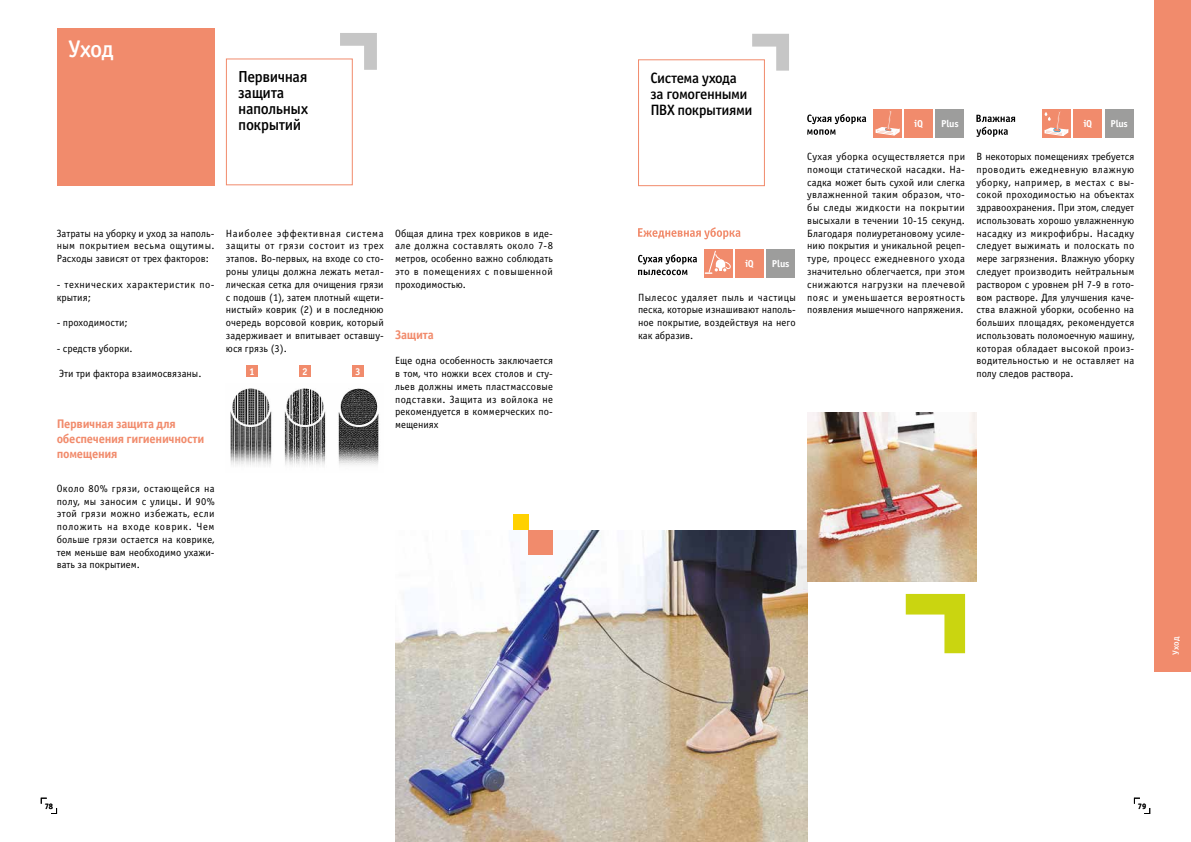
<style>
.page{position:relative;width:1191px;height:842px;background:#fff}
.page>*{position:absolute;margin:0;border:0;box-sizing:border-box;transform-origin:0 0}
.t1{font:24px "Officina Sans Medium ITC";color:#fff}
.t2{font:16px/16px "Officina Sans Medium ITC";letter-spacing:-.03em;color:#000}
.t3{font:15px/16px "Officina Sans Medium ITC";letter-spacing:-.03em;color:#000}
.t4{font:12.5px/15px "Officina Sans Bold ITC";letter-spacing:-.02em;color:#f18b6c}
.t5{font:10.5px/12.8px "Officina Sans Book ITC";letter-spacing:.005em;color:#000;text-align:justify}
.t6{font:10.5px/12.8px "Officina Sans Book ITC";letter-spacing:.045em;color:#000}
.t7{font:10px "Officina Sans Bold ITC";letter-spacing:-.02em;color:#fff}
.t8{font:9px "Officina Sans Medium ITC";color:#fff}
.t9{font:8px "Officina Sans Medium ITC";color:#000}
</style>
<div class="page">
<svg style="left:41px;top:798px;width:16px;height:16px"></svg>
<svg style="left:1134px;top:798px;width:16px;height:16px"></svg>
<div style="left:57px;top:28px;width:157px;height:158px;background:#f18b6c"></div>
<div style="left:226px;top:58px;width:127px;height:127px;border:1px solid #f18b6c"></div>
<svg style="left:340px;top:33px;width:37px;height:37px"></svg>
<div style="left:638px;top:59px;width:127px;height:127px;border:1px solid #f18b6c"></div>
<svg style="left:752px;top:34px;width:37px;height:37px"></svg>
<svg style="left:638px;top:227px;width:102px;height:12px"></svg>
<svg style="left:638px;top:254px;width:59px;height:10px"></svg>
<svg style="left:638px;top:270px;width:49px;height:5px"></svg>
<div style="left:704px;top:249px;width:28px;height:29px;background:#f18b6c"></div>
<svg style="left:704px;top:250px;width:27px;height:24px"></svg>
<div style="left:735px;top:249px;width:28px;height:29px;background:#f18b6c"></div>
<div style="left:766px;top:249px;width:29px;height:29px;background:#9d9d9c"></div>
<div style="left:246px;top:366px;width:11px;height:11px;background:#f18b6c"></div>
<div style="left:299px;top:366px;width:11px;height:11px;background:#f18b6c"></div>
<div style="left:352px;top:366px;width:11px;height:11px;background:#f18b6c"></div>
<img style="left:230px;top:388px;width:149px;height:78px">
<svg style="left:807px;top:114px;width:59px;height:21px"></svg>
<div style="left:873px;top:109px;width:28px;height:29px;background:#f18b6c"></div>
<svg style="left:875px;top:111px;width:24px;height:24px"></svg>
<div style="left:904px;top:109px;width:28px;height:29px;background:#f18b6c"></div>
<div style="left:935px;top:109px;width:29px;height:29px;background:#9d9d9c"></div>
<svg style="left:976px;top:115px;width:39px;height:22px"></svg>
<div style="left:1042px;top:109px;width:28px;height:29px;background:#f18b6c"></div>
<svg style="left:1044px;top:111px;width:24px;height:25px"></svg>
<div style="left:1073px;top:109px;width:29px;height:29px;background:#f18b6c"></div>
<div style="left:1105px;top:109px;width:28px;height:29px;background:#9d9d9c"></div>
<img style="left:395px;top:530px;width:412px;height:312px">
<img style="left:807px;top:412px;width:169px;height:169px">
<svg style="left:905px;top:594px;width:60px;height:59px"></svg>
<div style="left:529px;top:530px;width:24px;height:24px;background:#f18b6c"></div>
<div style="left:513px;top:514px;width:16px;height:16px;background:#ffd100"></div>
<div style="left:1154px;top:0;width:37px;height:671px;background:#f18b6c"></div>
<h1 class="t1" style="left:68px;top:35px;width:47px">Уход</h1>
<h2 class="t2" style="left:238px;top:69px;width:71px">Первичная защита напольных покрытий</h2>
<h3 class="t3" style="left:650px;top:70px;width:104px">Система ухода за гомогенными<br>ПВХ покрытиями</h3>
<p class="t5" style="left:57px;top:227px;width:159px">Затраты на уборку и уход за наполь&shy;ным покрытием весьма ощутимы.<br>Расходы зависят от трех факторов:</p>
<p class="t6" style="left:57px;top:278px;width:159px">- технических характеристик по&shy;крытия;</p>
<p class="t5" style="left:57px;top:316px;width:73px">- проходимости;</p>
<p class="t5" style="left:57px;top:342px;width:77px">- средств уборки.</p>
<p class="t5" style="left:59px;top:367px;width:144px">Эти три фактора взаимосвязаны.</p>
<p class="t4" style="left:57px;top:416px;width:149px">Первичная защита для обеспечения гигиеничности помещения</p>
<p class="t5" style="left:57px;top:482px;width:159px">Около 80% грязи, остающейся на полу, мы заносим с улицы. И 90% этой грязи можно избежать, если положить на входе коврик. Чем больше грязи остается на коврике, тем меньше вам необходимо ухажи&shy;вать за покрытием.</p>
<p class="t5" style="left:226px;top:227px;width:159px">Наиболее эффективная система защиты от грязи состоит из трех этапов. Во-первых, на входе со сто&shy;роны улицы должна лежать метал&shy;лическая сетка для очищения грязи с подошв (1), затем плотный «щети&shy;нистый» коврик (2) и в последнюю очередь ворсовой коврик, который задерживает и впитывает оставшу&shy;юся грязь (3).</p>
<p class="t7" style="left:249px;top:365px;width:7px">1</p>
<p class="t7" style="left:302px;top:365px;width:7px">2</p>
<p class="t7" style="left:355px;top:365px;width:7px">3</p>
<p class="t5" style="left:395px;top:227px;width:159px">Общая длина трех ковриков в иде&shy;але должна составлять около 7-8 метров, особенно важно соблюдать это в помещениях с повышенной проходимостью.</p>
<p class="t4" style="left:395px;top:327px;width:40px">Защита</p>
<p class="t5" style="left:395px;top:354px;width:159px">Еще одна особенность заключается в том, что ножки всех столов и сту&shy;льев должны иметь пластмассовые подставки. Защита из войлока не рекомендуется в коммерческих по&shy;мещениях</p>
<p class="t7" style="left:745px;top:258px;width:10px">iQ</p>
<p class="t7" style="left:772px;top:258px;width:19px">Plus</p>
<p class="t5" style="left:638px;top:291px;width:159px">Пылесос удаляет пыль и частицы песка, которые изнашивают наполь&shy;ное покрытие, воздействуя на него как абразив.</p>
<p class="t7" style="left:914px;top:117px;width:10px">iQ</p>
<p class="t7" style="left:941px;top:117px;width:19px">Plus</p>
<p class="t5" style="left:807px;top:150px;width:159px">Сухая уборка осуществляется при помощи статической насадки. На&shy;садка может быть сухой или слегка увлажненной таким образом, что&shy;бы следы жидкости на покрытии высыхали в течении 10-15 секунд.<br>Благодаря полиуретановому усиле&shy;нию покрытия и уникальной рецеп&shy;туре, процесс ежедневного ухода значительно облегчается, при этом снижаются нагрузки на плечевой пояс и уменьшается вероятность появления мышечного напряжения.</p>
<p class="t7" style="left:1083px;top:117px;width:10px">iQ</p>
<p class="t7" style="left:1110px;top:117px;width:19px">Plus</p>
<p class="t5" style="left:976px;top:150px;width:159px">В некоторых помещениях требуется проводить ежедневную влажную уборку, например, в местах с вы&shy;сокой проходимостью на объектах здравоохранения. При этом, следует использовать хорошо увлажненную насадку из микрофибры. Насадку следует выжимать и полоскать по мере загрязнения. Влажную уборку следует производить нейтральным раствором с уровнем рН 7-9 в гото&shy;вом растворе. Для улучшения каче&shy;ства влажной уборки, особенно на больших площадях, рекомендуется использовать поломоечную машину, которая обладает высокой произ&shy;водительностью и не оставляет на полу следов раствора.</p>
<p class="t8" style="left:1170px;top:655px;width:20px;rotate:-90deg">Уход</p>
<p class="t9" style="left:45px;top:801px;width:10px">78</p>
<p class="t9" style="left:1138px;top:801px;width:10px">79</p>
</div>
